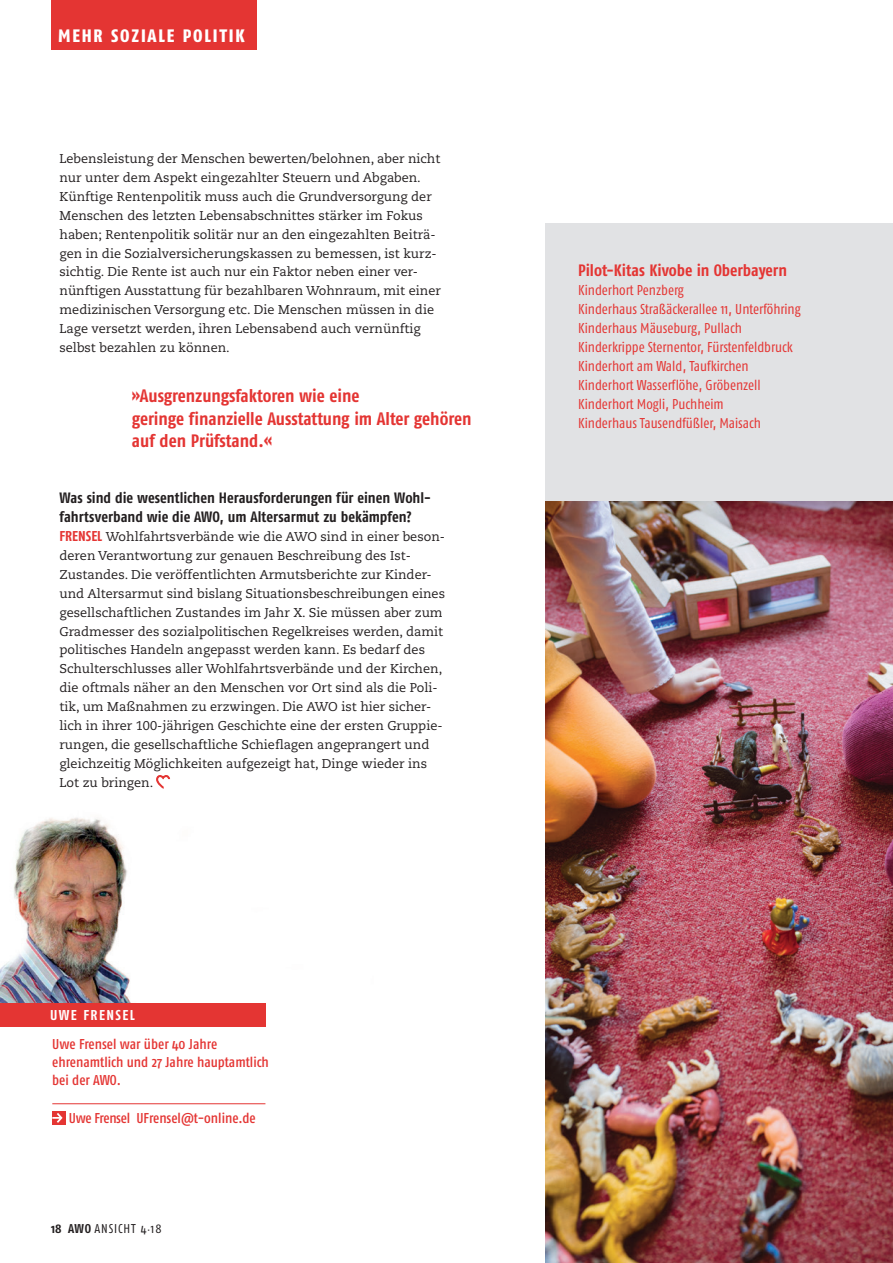
<style>
.page{position:relative;width:893px;height:1263px;background:#fff}
.page>*{position:absolute;margin:0;border:0;box-sizing:border-box;transform-origin:0 0}
.t1{font:700 18px/22.5px "Fago Co";letter-spacing:-.005em;color:#e43533}
.t2{font:18px "Fago Co Exb Lf";letter-spacing:.1em;color:#fff}
.t3{font:700 16.5px "Fago Co";color:#e43533}
.t4{font:700 15px/18.9px "Fago Co";color:#231f20}
.t5{font:14.25px/18.9px "Fago Co";color:#e43533}
.t6{font:14.25px/18px "Fago Co Med";color:#e43533}
.t7{font:700 14.25px "Fago Co";letter-spacing:.1em;color:#fff}
.t8{font:12.75px/18.9px "Caecilia";color:#231f20}
.t9{font:12.75px "Fago Co";letter-spacing:.07em;color:#231f20}
.s1{font-family:"Fago Co";font-weight:700;font-size:14.25px;color:#e43533}
.s2{font-weight:700}
.s3{font-size:7.5px}
</style>
<div class="page">
<div style="left:545px;top:224px;width:348px;height:1039px;background:#e1e2e4"></div>
<img style="left:545px;top:501px;width:348px;height:762px">
<img style="left:0;top:818px;width:131px;height:185px">
<hr style="left:52px;top:1103px;width:213px;height:1px;background:#e43533">
<div style="left:52px;top:1111px;width:14px;height:13px;background:#e43533"></div>
<svg style="left:52px;top:1113px;width:11px;height:10px"></svg>
<div style="left:0;top:1003px;width:266px;height:23px;background:#e43533"></div>
<svg style="left:156px;top:775px;width:14px;height:14px"></svg>
<div style="left:51px;top:0;width:206px;height:49px;background:#e43533"></div>
<h1 class="t2" style="left:58px;top:25px;width:188px">MEHR SOZIALE POLITIK</h1>
<p class="t8" style="left:60px;top:149px;width:383px">Lebensleistung der Menschen bewerten/belohnen, aber nicht nur unter dem Aspekt eingezahlter Steuern und Abgaben.<br>Künftige Rentenpolitik muss auch die Grundversorgung der Menschen des letzten Lebensabschnittes stärker im Fokus haben; Rentenpolitik solitär nur an den eingezahlten Beiträ&shy;gen in die Sozialversicherungskassen zu bemessen, ist kurz&shy;sichtig. Die Rente ist auch nur ein Faktor neben einer ver&shy;nünftigen Ausstattung für bezahlbaren Wohnraum, mit einer medizinischen Versorgung etc. Die Menschen müssen in die Lage versetzt werden, ihren Lebensabend auch vernünftig selbst bezahlen zu können.</p>
<h1 class="t1" style="left:132px;top:385px;width:341px">»Ausgrenzungsfaktoren wie eine<br>geringe finanzielle Ausstattung im Alter gehören auf den Prüfstand.«</h1>
<p class="t4" style="left:60px;top:488px;width:373px">Was sind die wesentlichen Herausforderungen für einen Wohl&shy;fahrtsverband wie die AWO, um Altersarmut zu bekämpfen?</p>
<p class="t8" style="left:60px;top:527px;width:387px"><span class="s1">FRENSEL</span> Wohlfahrtsverbände wie die AWO sind in einer beson&shy;deren Verantwortung zur genauen Beschreibung des Ist-Zustandes. Die veröffentlichten Armutsberichte zur Kinder&shy;und Altersarmut sind bislang Situationsbeschreibungen eines gesellschaftlichen Zustandes im Jahr X. Sie müssen aber zum Gradmesser des sozialpolitischen Regelkreises werden, damit politisches Handeln angepasst werden kann. Es bedarf des Schulterschlusses aller Wohlfahrtsverbände und der Kirchen, die oftmals näher an den Menschen vor Ort sind als die Poli&shy;tik, um Maßnahmen zu erzwingen. Die AWO ist hier sicher&shy;lich in ihrer 100-jährigen Geschichte eine der ersten Gruppie&shy;rungen, die gesellschaftliche Schieflagen angeprangert und gleichzeitig Möglichkeiten aufgezeigt hat, Dinge wieder ins Lot zu bringen.</p>
<p class="t7" style="left:50px;top:1007px;width:86px">UWE FRENSEL</p>
<p class="t6" style="left:52px;top:1035px;width:218px">Uwe Frensel war über 40 Jahre ehrenamtlich und 27 Jahre hauptamtlich bei der AWO.</p>
<p class="t6" style="left:69px;top:1109px;width:188px">Uwe Frensel UFrensel@t-online.de</p>
<p class="t9" style="left:51px;top:1221px;width:112px"><span class="s2">18 AWO</span> ANSICHT 4 <span class="s3">•</span>18</p>
<p class="t3" style="left:578px;top:261px;width:210px">Pilot-Kitas Kivobe in Oberbayern</p>
<p class="t5" style="left:578px;top:281px;width:224px">Kinderhort Penzberg<br>Kinderhaus Straßäckerallee 11, Unterföhring Kinderhaus Mäuseburg, Pullach Kinderkrippe Sternentor, Fürstenfeldbruck Kinderhort am Wald, Taufkirchen Kinderhort Wasserflöhe, Gröbenzell Kinderhort Mogli, Puchheim<br>Kinderhaus Tausendfüßler, Maisach</p>
</div>
